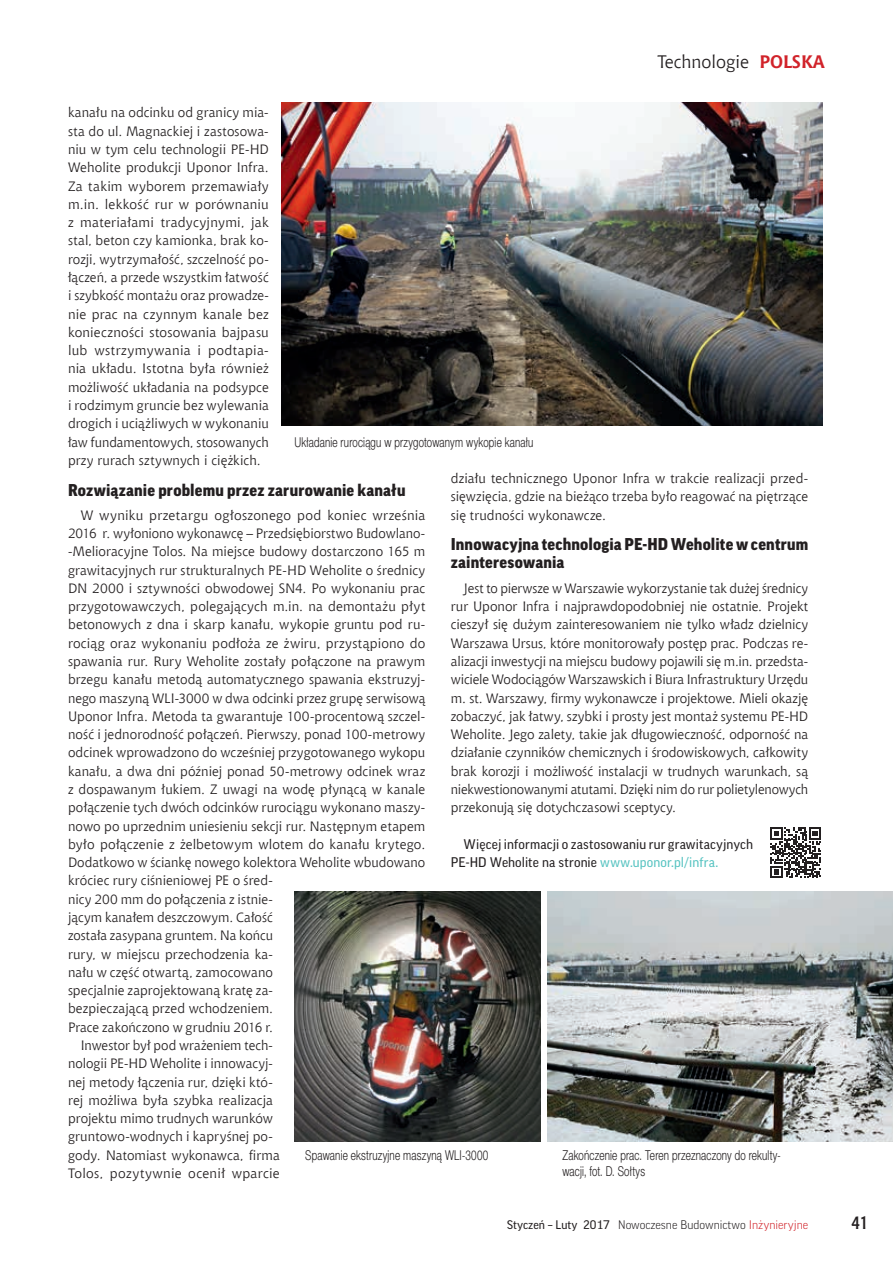
<style>
.page{position:relative;width:893px;height:1263px;background:#fff}
.page>*{position:absolute;margin:0;border:0;box-sizing:border-box;transform-origin:0 0}
.t1{font:18px "Chianti EU";color:#231f20}
.t2{font:700 18px "Aerton Cnd EFN";color:#231f20}
.t3{font:900 16.5px/18px "Good Pro";letter-spacing:.01em;color:#231f20}
.t4{font:13.5px/18.3px "Chianti EU";letter-spacing:.005em;color:#231f20;text-align:justify}
.t5{font:13.5px/16.2px "Switzer Cnd EFN Light";letter-spacing:.015em;color:#231f20;scale:.9 1}
.t6{font:13.5px/18.3px "Good Pro";letter-spacing:.01em;color:#231f20}
.t7{font:13.5px "Chianti EU";letter-spacing:.025em;color:#231f20}
.t8{font:300 12px "Good Pro";color:#231f20}
.s1{font-weight:700;color:#d1232a}
.s2{color:#56c3c1}
.s3{font-weight:400}
.s4{color:#d1232a}
</style>
<div class="page">
<img style="left:294px;top:891px;width:246px;height:250px">
<img style="left:547px;top:891px;width:346px;height:250px">
<img style="left:282px;top:102px;width:540px;height:323px">
<svg style="left:770px;top:827px;width:51px;height:51px"></svg>
<h1 class="t1" style="left:658px;top:51px;width:169px">Technologie <span class="s1">POLSKA</span></h1>
<p class="t4" style="left:68px;top:103px;width:202px">kanału na odcinku od granicy mia&shy;sta do ul. Magnackiej i zastosowa&shy;niu w tym celu technologii PE-HD Weholite produkcji Uponor Infra.<br>Za takim wyborem przemawiały m.in. lekkość rur w porównaniu z materiałami tradycyjnymi, jak stal, beton czy kamionka, brak ko&shy;rozji, wytrzymałość, szczelność po&shy;łączeń, a przede wszystkim łatwość i szybkość montażu oraz prowadze&shy;nie prac na czynnym kanale bez konieczności stosowania bajpasu lub wstrzymywania i podtapia&shy;nia układu. Istotna była również możliwość układania na podsypce i rodzimym gruncie bez wylewania drogich i uciążliwych w wykonaniu ław fundamentowych, stosowanych przy rurach sztywnych i ciężkich.</p>
<p class="t3" style="left:68px;top:481px;width:339px">Rozwiązanie problemu przez zarurowanie kanału</p>
<p class="t4" style="left:81px;top:506px;width:346px">W wyniku przetargu ogłoszonego pod koniec września</p>
<p class="t4" style="left:68px;top:524px;width:359px">2016 r. wyłoniono wykonawcę – Przedsiębiorstwo Budowlano-</p>
<p class="t4" style="left:68px;top:542px;width:359px">-Melioracyjne Tolos. Na miejsce budowy dostarczono 165 m</p>
<p class="t4" style="left:68px;top:560px;width:359px">grawitacyjnych rur strukturalnych PE-HD Weholite o średnicy</p>
<p class="t4" style="left:68px;top:579px;width:359px">DN 2000 i sztywności obwodowej SN4. Po wykonaniu prac</p>
<p class="t4" style="left:68px;top:597px;width:359px">przygotowawczych, polegających m.in. na demontażu płyt</p>
<p class="t4" style="left:68px;top:615px;width:359px">betonowych z dna i skarp kanału, wykopie gruntu pod ru-</p>
<p class="t4" style="left:68px;top:634px;width:359px">rociąg oraz wykonaniu podłoża ze żwiru, przystąpiono do</p>
<p class="t4" style="left:68px;top:652px;width:359px">spawania rur. Rury Weholite zostały połączone na prawym</p>
<p class="t4" style="left:68px;top:670px;width:359px">brzegu kanału metodą automatycznego spawania ekstruzyj-</p>
<p class="t4" style="left:68px;top:688px;width:359px">nego maszyną WLI-3000 w dwa odcinki przez grupę serwisową</p>
<p class="t4" style="left:68px;top:707px;width:359px">Uponor Infra. Metoda ta gwarantuje 100-procentową szczel-</p>
<p class="t4" style="left:68px;top:725px;width:359px">ność i jednorodność połączeń. Pierwszy, ponad 100-metrowy</p>
<p class="t4" style="left:68px;top:743px;width:359px">odcinek wprowadzono do wcześniej przygotowanego wykopu</p>
<p class="t4" style="left:68px;top:762px;width:359px">kanału, a dwa dni później ponad 50-metrowy odcinek wraz</p>
<p class="t4" style="left:68px;top:780px;width:359px">z dospawanym łukiem. Z uwagi na wodę płynącą w kanale</p>
<p class="t4" style="left:68px;top:798px;width:359px">połączenie tych dwóch odcinków rurociągu wykonano maszy-</p>
<p class="t4" style="left:68px;top:816px;width:359px">nowo po uprzednim uniesieniu sekcji rur. Następnym etapem</p>
<p class="t4" style="left:68px;top:835px;width:359px">było połączenie z żelbetowym wlotem do kanału krytego.</p>
<p class="t4" style="left:68px;top:853px;width:359px">Dodatkowo w ściankę nowego kolektora Weholite wbudowano</p>
<p class="t4" style="left:68px;top:871px;width:206px">króciec rury ciśnieniowej PE o śred-</p>
<p class="t4" style="left:68px;top:890px;width:206px">nicy 200 mm do połączenia z istnie-</p>
<p class="t4" style="left:68px;top:908px;width:206px">jącym kanałem deszczowym. Całość</p>
<p class="t4" style="left:68px;top:926px;width:206px">została zasypana gruntem. Na końcu</p>
<p class="t4" style="left:68px;top:944px;width:206px">rury, w miejscu przechodzenia ka-</p>
<p class="t4" style="left:68px;top:963px;width:206px">nału w część otwartą, zamocowano</p>
<p class="t4" style="left:68px;top:981px;width:206px">specjalnie zaprojektowaną kratę za-</p>
<p class="t4" style="left:68px;top:999px;width:206px">bezpieczającą przed wchodzeniem.</p>
<p class="t4" style="left:68px;top:1018px;width:206px">Prace zakończono w grudniu 2016 r.</p>
<p class="t4" style="left:81px;top:1036px;width:194px">Inwestor był pod wrażeniem tech-</p>
<p class="t4" style="left:68px;top:1054px;width:206px">nologii PE-HD Weholite i innowacyj-</p>
<p class="t4" style="left:68px;top:1072px;width:206px">nej metody łączenia rur, dzięki któ-</p>
<p class="t4" style="left:68px;top:1091px;width:206px">rej możliwa była szybka realizacja</p>
<p class="t4" style="left:68px;top:1109px;width:206px">projektu mimo trudnych warunków</p>
<p class="t4" style="left:68px;top:1127px;width:206px">gruntowo-wodnych i kapryśnej po-</p>
<p class="t4" style="left:68px;top:1146px;width:213px">gody. Natomiast wykonawca, firma</p>
<p class="t7" style="left:68px;top:1165px;width:213px">Tolos, pozytywnie ocenił wparcie</p>
<p class="t5" style="left:294px;top:434px;width:267px">Układanie rurociągu w przygotowanym wykopie kanału</p>
<p class="t4" style="left:451px;top:469px;width:359px">działu technicznego Uponor Infra w trakcie realizacji przed&shy;sięwzięcia, gdzie na bieżąco trzeba było reagować na piętrzące się trudności wykonawcze.</p>
<p class="t3" style="left:451px;top:535px;width:359px">Innowacyjna technologia PE-HD Weholite w centrum zainteresowania</p>
<p class="t4" style="left:451px;top:579px;width:359px;text-indent:13px">Jest to pierwsze w Warszawie wykorzystanie tak dużej średnicy rur Uponor Infra i najprawdopodobniej nie ostatnie. Projekt cieszył się dużym zainteresowaniem nie tylko władz dzielnicy Warszawa Ursus, które monitorowały postęp prac. Podczas re&shy;alizacji inwestycji na miejscu budowy pojawili się m.in. przedsta&shy;wiciele Wodociągów Warszawskich i Biura Infrastruktury Urzędu m. st. Warszawy, firmy wykonawcze i projektowe. Mieli okazję zobaczyć, jak łatwy, szybki i prosty jest montaż systemu PE-HD Weholite. Jego zalety, takie jak długowieczność, odporność na działanie czynników chemicznych i środowiskowych, całkowity brak korozji i możliwość instalacji w trudnych warunkach, są niekwestionowanymi atutami. Dzięki nim do rur polietylenowych przekonują się dotychczasowi sceptycy.</p>
<p class="t6" style="left:451px;top:835px;width:304px;text-indent:13px">Więcej informacji o zastosowaniu rur grawitacyjnych<br>PE-HD Weholite na stronie <span class="s2">www.uponor.pl/infra.</span></p>
<p class="t5" style="left:305px;top:1147px;width:205px">Spawanie ekstruzyjne maszyną WLI-3000</p>
<p class="t5" style="left:562px;top:1147px;width:244px">Zakończenie prac. Teren przeznaczony do rekulty&shy;wacji, fot. D. Sołtys</p>
<p class="t8" style="left:507px;top:1218px;width:302px"><span class="s3">Styczeń – Luty 2017</span> Nowoczesne Budownictwo <span class="s4">Inżynieryjne</span></p>
<h1 class="t2" style="left:851px;top:1212px;width:18px">41</h1>
</div>
